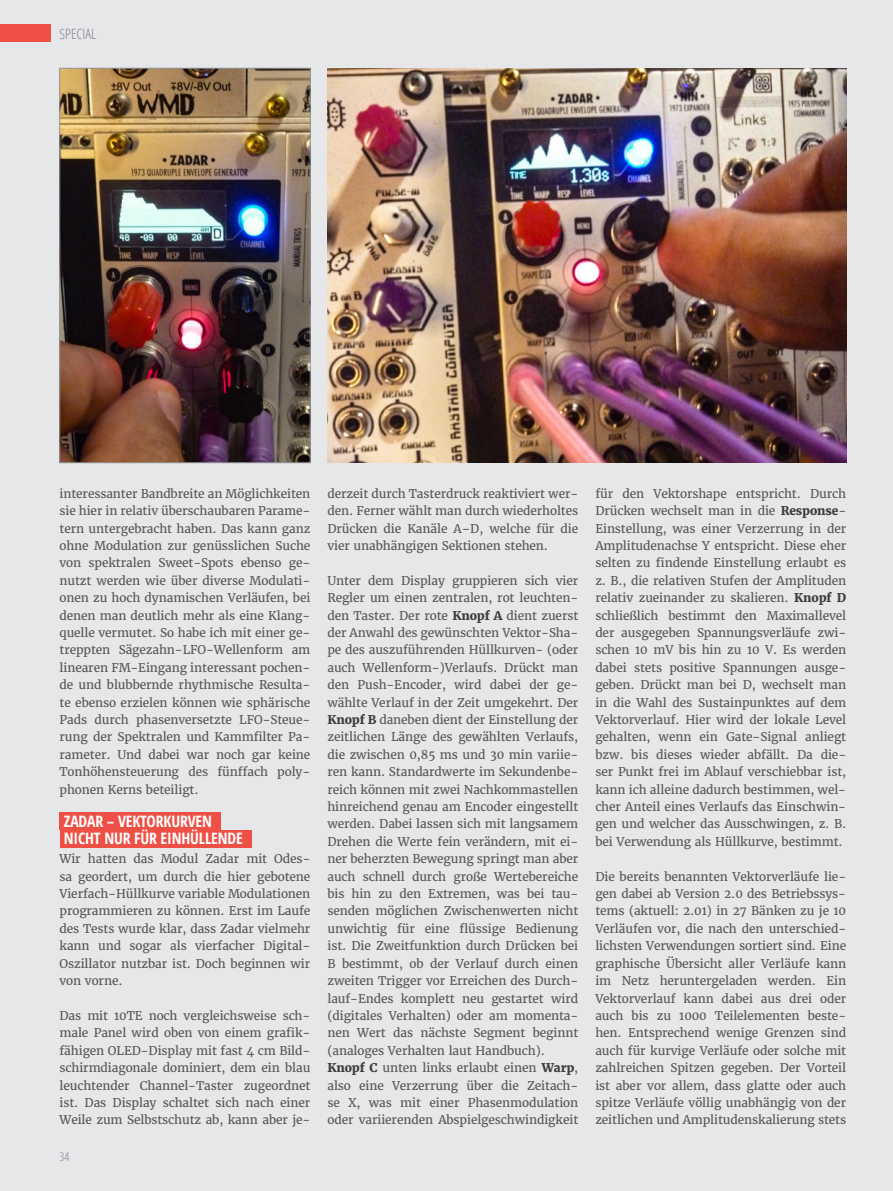
<style>
.page{position:relative;width:893px;height:1191px;background:#e6e7e9}
.page>*{position:absolute;margin:0;border:0;box-sizing:border-box;transform-origin:0 0}
.t1{font:700 condensed 15.75px/17.4px "Open Sans";letter-spacing:-.01em;color:#fff}
.t2{font:300 condensed 14.25px "Open Sans";color:#808285}
.t3{font:12px/17.4px "Merriweather";letter-spacing:-.01em;color:#57585a;text-align:justify}
.t4{font:300 condensed 12px "Open Sans";color:#808285}
.s1{font-weight:800;color:#3e3e3f}
</style>
<div class="page">
<div style="left:60px;top:812px;width:161px;height:18px;background:#ef5046"></div>
<div style="left:60px;top:829px;width:191px;height:18px;background:#ef5046"></div>
<img style="left:62px;top:70px;width:246px;height:391px">
<div style="left:60px;top:68px;width:250px;height:395px;border:1px solid #939598"></div>
<img style="left:327px;top:68px;width:519px;height:395px">
<div style="left:0;top:25px;width:51px;height:17px;background:#ef5046"></div>
<p class="t2" style="left:60px;top:24px;width:38px">SPECIAL</p>
<p class="t3" style="left:60px;top:485px;width:252px">interessanter Bandbreite an Möglichkeiten sie hier in relativ überschaubaren Parame&shy;tern untergebracht haben. Das kann ganz ohne Modulation zur genüsslichen Suche von spektralen Sweet-Spots ebenso ge&shy;nutzt werden wie über diverse Modulati&shy;onen zu hoch dynamischen Verläufen, bei denen man deutlich mehr als eine Klang&shy;quelle vermutet. So habe ich mit einer ge&shy;treppten Sägezahn-LFO-Wellenform am linearen FM-Eingang interessant pochen&shy;de und blubbernde rhythmische Resulta&shy;te ebenso erzielen können wie sphärische Pads durch phasenversetzte LFO-Steue&shy;rung der Spektralen und Kammfilter Pa&shy;rameter. Und dabei war noch gar keine Tonhöhensteuerung des fünffach poly&shy;phonen Kerns beteiligt.</p>
<h1 class="t1" style="left:64px;top:812px;width:181px">ZADAR – VEKTORKURVEN<br>NICHT NUR FÜR EINHÜLLENDE</h1>
<p class="t3" style="left:60px;top:850px;width:252px">Wir hatten das Modul Zadar mit Odes&shy;sa geordert, um durch die hier gebotene Vierfach-Hüllkurve variable Modulationen programmieren zu können. Erst im Laufe des Tests wurde klar, dass Zadar vielmehr kann und sogar als vierfacher Digital-Oszillator nutzbar ist. Doch beginnen wir von vorne.</p>
<p class="t3" style="left:60px;top:1007px;width:252px">Das mit 10TE noch vergleichsweise sch&shy;male Panel wird oben von einem grafik&shy;fähigen OLED-Display mit fast 4 cm Bild&shy;schirmdiagonale dominiert, dem ein blau leuchtender Channel-Taster zugeordnet ist. Das Display schaltet sich nach einer Weile zum Selbstschutz ab, kann aber je-</p>
<p class="t4" style="left:60px;top:1148px;width:11px">34</p>
<p class="t3" style="left:327px;top:485px;width:252px">derzeit durch Tasterdruck reaktiviert wer&shy;den. Ferner wählt man durch wiederholtes Drücken die Kanäle A–D, welche für die vier unabhängigen Sektionen stehen.</p>
<p class="t3" style="left:327px;top:572px;width:252px;text-align:left">Unter dem Display gruppieren sich vier Regler um einen zentralen, rot leuchten&shy;den Taster. Der rote <span class="s1">Knopf A</span> dient zuerst der Anwahl des gewünschten Vektor-Sha&shy;pe des auszuführenden Hüllkurven- (oder auch Wellenform-)Verlaufs. Drückt man den Push-Encoder, wird dabei der ge&shy;wählte Verlauf in der Zeit umgekehrt. Der <span class="s1">Knopf B</span> daneben dient der Einstellung der zeitlichen Länge des gewählten Verlaufs, die zwischen 0,85 ms und 30 min variie&shy;ren kann. Standardwerte im Sekundenbe&shy;reich können mit zwei Nachkommastellen hinreichend genau am Encoder eingestellt werden. Dabei lassen sich mit langsamem Drehen die Werte fein verändern, mit ei&shy;ner beherzten Bewegung springt man aber auch schnell durch große Wertebereiche bis hin zu den Extremen, was bei tau&shy;senden möglichen Zwischenwerten nicht unwichtig für eine flüssige Bedienung ist. Die Zweitfunktion durch Drücken bei B bestimmt, ob der Verlauf durch einen zweiten Trigger vor Erreichen des Durch&shy;lauf-Endes komplett neu gestartet wird (digitales Verhalten) oder am momenta&shy;nen Wert das nächste Segment beginnt (analoges Verhalten laut Handbuch).<br><span class="s1">Knopf C</span> unten links erlaubt einen <span class="s1">Warp</span>, also eine Verzerrung über die Zeitach&shy;se X, was mit einer Phasenmodulation oder variierenden Abspielgeschwindigkeit</p>
<p class="t3" style="left:595px;top:485px;width:252px">für den Vektorshape entspricht. Durch Drücken wechselt man in die <span class="s1">Response</span>-Einstellung, was einer Verzerrung in der Amplitudenachse Y entspricht. Diese eher selten zu findende Einstellung erlaubt es z. B., die relativen Stufen der Amplituden relativ zueinander zu skalieren. <span class="s1">Knopf D </span>schließlich bestimmt den Maximallevel der ausgegeben Spannungsverläufe zwi&shy;schen 10 mV bis hin zu 10 V. Es werden dabei stets positive Spannungen ausge&shy;geben. Drückt man bei D, wechselt man in die Wahl des Sustainpunktes auf dem Vektorverlauf. Hier wird der lokale Level gehalten, wenn ein Gate-Signal anliegt bzw. bis dieses wieder abfällt. Da die&shy;ser Punkt frei im Ablauf verschiebbar ist, kann ich alleine dadurch bestimmen, wel&shy;cher Anteil eines Verlaufs das Einschwin&shy;gen und welcher das Ausschwingen, z. B. bei Verwendung als Hüllkurve, bestimmt.</p>
<p class="t3" style="left:595px;top:867px;width:252px">Die bereits benannten Vektorverläufe lie&shy;gen dabei ab Version 2.0 des Betriebssys&shy;tems (aktuell: 2.01) in 27 Bänken zu je 10<br>Verläufen vor, die nach den unterschied&shy;lichsten Verwendungen sortiert sind. Eine graphische Übersicht aller Verläufe kann im Netz heruntergeladen werden. Ein Vektorverlauf kann dabei aus drei oder auch bis zu 1000 Teilelementen beste&shy;hen. Entsprechend wenige Grenzen sind auch für kurvige Verläufe oder solche mit zahlreichen Spitzen gegeben. Der Vorteil ist aber vor allem, dass glatte oder auch spitze Verläufe völlig unabhängig von der zeitlichen und Amplitudenskalierung stets</p>
</div>
